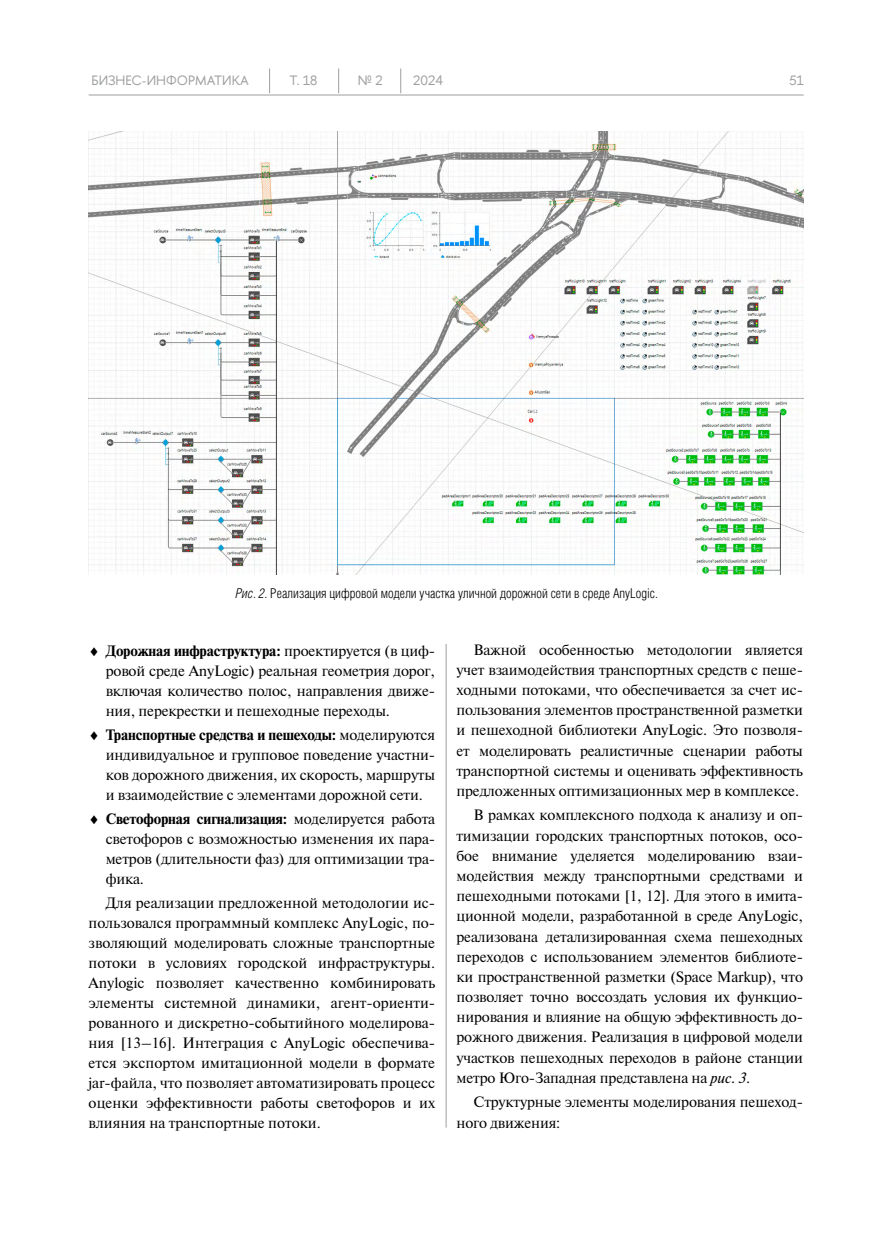
<style>
.page{position:relative;width:893px;height:1234px;background:#fff}
.page>*{position:absolute;margin:0;border:0;box-sizing:border-box;transform-origin:0 0}
.t1{font:15px/20px "Newton";letter-spacing:-.01em;color:#000;text-align:justify}
.t2{font:300 13.5px "Helios Cond";color:#000}
.t3{font:13.5px "HSE Sans";color:#9c9e9f}
.s1{font-style:italic}
.s2{font-weight:700}
</style>
<div class="page">
<hr style="left:89px;top:95px;width:715px;height:1px;background:#9c9e9f">
<svg style="left:269px;top:68px;width:1px;height:25px"></svg>
<svg style="left:338px;top:68px;width:1px;height:25px"></svg>
<svg style="left:400px;top:68px;width:1px;height:25px"></svg>
<hr style="left:446px;top:643px;width:1px;height:484px;background:#9c9e9f">
<img style="left:89px;top:132px;width:714px;height:442px">
<p class="t3" style="left:91px;top:72px;width:159px">БИЗНЕС-ИНФОРМАТИКА</p>
<p class="t3" style="left:290px;top:72px;width:29px">Т. 18</p>
<p class="t3" style="left:358px;top:72px;width:26px">№ 2</p>
<p class="t3" style="left:413px;top:72px;width:31px">2024</p>
<p class="t3" style="left:789px;top:72px;width:16px">51</p>
<p class="t2" style="left:235px;top:584px;width:424px"><span class="s1">Рис. 2.</span> Реализация цифровой модели участка уличной дорожной сети в среде AnyLogic.</p>
<p class="t1" style="left:106px;top:640px;width:331px;text-indent:-17px">♦ <span class="s2">Дорожная инфраструктура:</span> проектируется (в циф&shy;ровой среде AnyLogic) реальная геометрия дорог, включая количество полос, направления движе&shy;ния, перекрестки и пешеходные переходы.</p>
<p class="t1" style="left:106px;top:724px;width:331px;text-indent:-17px">♦ <span class="s2">Транспортные средства и пешеходы:</span> моделируются индивидуальное и групповое поведение участни&shy;ков дорожного движения, их скорость, маршруты и взаимодействие с элементами дорожной сети.</p>
<p class="t1" style="left:106px;top:808px;width:331px;text-indent:-17px">♦ <span class="s2">Светофорная сигнализация:</span> моделируется работа светофоров с возможностью изменения их пара&shy;метров (длительности фаз) для оптимизации тра&shy;фика.</p>
<p class="t1" style="left:89px;top:892px;width:348px;text-indent:17px">Для реализации предложенной методологии ис&shy;пользовался программный комплекс AnyLogic, по&shy;зволяющий моделировать сложные транспортные потоки в условиях городской инфраструктуры.<br>Anylogic позволяет качественно комбинировать элементы системной динамики, агент-ориенти&shy;рованного и дискретно-событийного моделирова&shy;ния [13–16]. Интеграция с AnyLogic обеспечива&shy;ется экспортом имитационной модели в формате jar-файла, что позволяет автоматизировать процесс оценки эффективности работы светофоров и их влияния на транспортные потоки.</p>
<p class="t1" style="left:456px;top:638px;width:348px;text-indent:17px">Важной особенностью методологии является учет взаимодействия транспортных средств с пеше&shy;ходными потоками, что обеспечивается за счет ис&shy;пользования элементов пространственной разметки и пешеходной библиотеки AnyLogic. Это позволя&shy;ет моделировать реалистичные сценарии работы транспортной системы и оценивать эффективность предложенных оптимизационных мер в комплексе.</p>
<p class="t1" style="left:456px;top:804px;width:348px;text-indent:17px">В рамках комплексного подхода к анализу и оп&shy;тимизации городских транспортных потоков, осо&shy;бое внимание уделяется моделированию взаи&shy;модействия между транспортными средствами и пешеходными потоками [1, 12]. Для этого в имита&shy;ционной модели, разработанной в среде AnyLogic, реализована детализированная схема пешеходных переходов с использованием элементов библиоте&shy;ки пространственной разметки (Space Markup), что позволяет точно воссоздать условия их функцио&shy;нирования и влияние на общую эффективность до&shy;рожного движения. Реализация в цифровой модели участков пешеходных переходов в районе станции метро Юго-Западная представлена на <span class="s1">рис. 3</span>.</p>
<p class="t1" style="left:456px;top:1091px;width:348px;text-indent:17px">Структурные элементы моделирования пешеход&shy;ного движения:</p>
</div>
